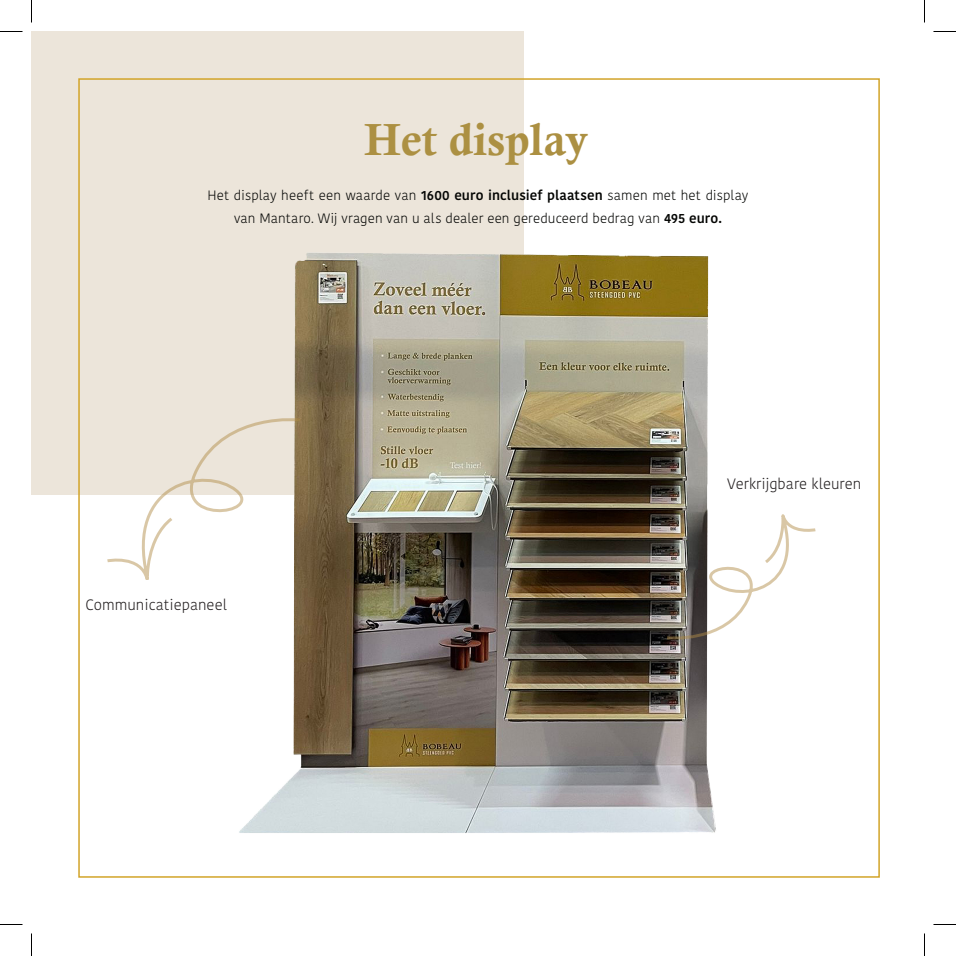
<style>
.page{position:relative;width:956px;height:956px;background:#fff}
.page>*{position:absolute;margin:0;border:0;box-sizing:border-box;transform-origin:0 0}
.t1{font:45px "Calis MT Bol";color:#ac9042}
.t2{font:300 15px "Kohinoor Bangla";color:#231f20}
.Pull_Text{font:300 13.5px/22.5px "Kohinoor Bangla";letter-spacing:.005em;color:#040503;text-align:center}
.s1{font-weight:600}
</style>
<div class="page">
<div style="left:32px;top:32px;width:492px;height:463px;background:#ece5da"></div>
<img style="left:239px;top:253px;width:477px;height:580px">
<svg style="left:107px;top:412px;width:196px;height:168px"></svg>
<svg style="left:664px;top:514px;width:152px;height:130px"></svg>
<svg style="left:0;top:31px;width:22px;height:1px"></svg>
<svg style="left:933px;top:31px;width:23px;height:1px"></svg>
<svg style="left:0;top:924px;width:22px;height:1px"></svg>
<svg style="left:933px;top:924px;width:23px;height:1px"></svg>
<svg style="left:31px;top:0;width:1px;height:23px"></svg>
<svg style="left:31px;top:933px;width:1px;height:23px"></svg>
<svg style="left:924px;top:0;width:1px;height:23px"></svg>
<svg style="left:924px;top:933px;width:1px;height:23px"></svg>
<p class="t1" style="left:365px;top:114px;width:225px">Het display</p>
<p class="Pull_Text" style="left:208px;top:184px;width:542px">Het display heeft een waarde van <span class="s1">1600 euro inclusief plaatsen</span> samen met het display van Mantaro. Wij vragen van u als dealer een gereduceerd bedrag van <span class="s1">495 euro.</span></p>
<p class="t2" style="left:86px;top:593px;width:143px">Communicatiepaneel</p>
<p class="t2" style="left:727px;top:473px;width:136px">Verkrijgbare kleuren</p>
</div>
